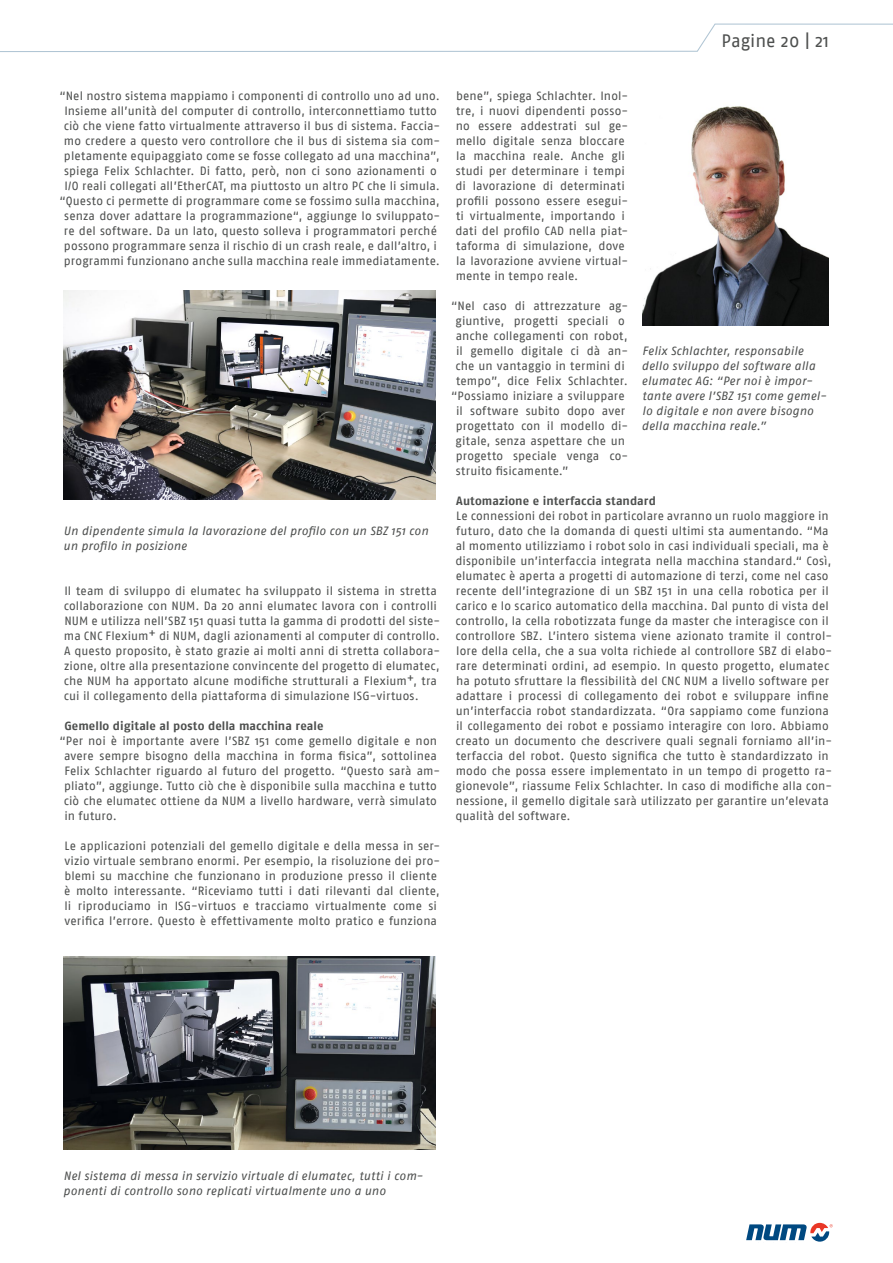
<style>
.page{position:relative;width:893px;height:1263px;background:#fff}
.page>*{position:absolute;margin:0;border:0;box-sizing:border-box;transform-origin:0 0}
.t1{font:18px "Fago No";color:#4d4f4e}
.t2{font:12px/15px "Fago No";letter-spacing:.01em;color:#4d4f4e}
.t3{font:italic 12px/15px "Fago No";letter-spacing:.01em;color:#4d4f4e}
.t4{font:700 12px "Fago No";letter-spacing:.005em;color:#4d4f4e}
</style>
<div class="page">
<svg style="left:0;top:23px;width:893px;height:29px"></svg>
<svg style="left:746px;top:1223px;width:87px;height:18px"></svg>
<img style="left:64px;top:956px;width:372px;height:193px">
<img style="left:642px;top:106px;width:186px;height:220px">
<img style="left:64px;top:291px;width:372px;height:209px">
<h1 class="t1" style="left:721px;top:31px;width:109px">Pagine 20 | 21</h1>
<p class="t2" style="left:59px;top:88px;width:382px;text-align:center">“Nel nostro sistema mappiamo i componenti di controllo uno ad uno.<br>Insieme all’unità del computer di controllo, interconnettiamo tutto ciò che viene fatto virtualmente attraverso il bus di sistema. Faccia&shy;mo credere a questo vero controllore che il bus di sistema sia com&shy;pletamente equipaggiato come se fosse collegato ad una macchina”, spiega Felix Schlachter. Di fatto, però, non ci sono azionamenti o I/O reali collegati all’EtherCAT, ma piuttosto un altro PC che li simula. “Questo ci permette di programmare come se fossimo sulla macchina, senza dover adattare la programmazione“, aggiunge lo sviluppato&shy;re del software. Da un lato, questo solleva i programmatori perché possono programmare senza il rischio di un crash reale, e dall’altro, i programmi funzionano anche sulla macchina reale immediatamente.</p>
<p class="t3" style="left:63px;top:523px;width:367px">Un dipendente simula la lavorazione del profilo con un SBZ 151 con un profilo in posizione</p>
<p class="t2" style="left:64px;top:583px;width:378px">Il team di sviluppo di elumatec ha sviluppato il sistema in stretta collaborazione con NUM. Da 20 anni elumatec lavora con i controlli NUM e utilizza nell’SBZ 151 quasi tutta la gamma di prodotti del siste&shy;ma CNC Flexium+ di NUM, dagli azionamenti al computer di controllo.<br>A questo proposito, è stato grazie ai molti anni di stretta collabora&shy;zione, oltre alla presentazione convincente del progetto di elumatec, che NUM ha apportato alcune modifiche strutturali a Flexium+, tra cui il collegamento della piattaforma di simulazione ISG-virtuos.</p>
<p class="t4" style="left:64px;top:719px;width:261px">Gemello digitale al posto della macchina reale</p>
<p class="t2" style="left:64px;top:733px;width:378px;text-indent:-4px">“Per noi è importante avere l’SBZ 151 come gemello digitale e non avere sempre bisogno della macchina in forma fisica”, sottolinea Felix Schlachter riguardo al futuro del progetto. “Questo sarà am&shy;pliato”, aggiunge. Tutto ciò che è disponibile sulla macchina e tutto ciò che elumatec ottiene da NUM a livello hardware, verrà simulato in futuro.</p>
<p class="t2" style="left:64px;top:838px;width:378px">Le applicazioni potenziali del gemello digitale e della messa in ser&shy;vizio virtuale sembrano enormi. Per esempio, la risoluzione dei pro&shy;blemi su macchine che funzionano in produzione presso il cliente è molto interessante. “Riceviamo tutti i dati rilevanti dal cliente, li riproduciamo in ISG-virtuos e tracciamo virtualmente come si verifica l’errore. Questo è effettivamente molto pratico e funziona</p>
<p class="t2" style="left:455px;top:88px;width:174px">bene”, spiega Schlachter. Inol&shy;tre, i nuovi dipendenti posso&shy;no essere addestrati sul ge&shy;mello digitale senza bloccare la macchina reale. Anche gli studi per determinare i tempi di lavorazione di determinati profili possono essere esegui&shy;ti virtualmente, importando i dati del profilo CAD nella piat&shy;taforma di simulazione, dove la lavorazione avviene virtual&shy;mente in tempo reale.</p>
<p class="t2" style="left:451px;top:298px;width:179px">“Nel caso di attrezzature ag-</p>
<p class="t2" style="left:456px;top:313px;width:171px">giuntive, progetti speciali o</p>
<p class="t2" style="left:456px;top:328px;width:173px">anche collegamenti con robot,</p>
<p class="t2" style="left:456px;top:343px;width:174px">il gemello digitale ci dà an-</p>
<p class="t2" style="left:455px;top:358px;width:171px">che un vantaggio in termini di</p>
<p class="t2" style="left:456px;top:373px;width:173px">tempo”, dice Felix Schlachter.</p>
<p class="t2" style="left:451px;top:388px;width:175px">“Possiamo iniziare a sviluppare</p>
<p class="t2" style="left:456px;top:403px;width:171px">il software subito dopo aver</p>
<p class="t2" style="left:456px;top:418px;width:174px">progettato con il modello di-</p>
<p class="t2" style="left:456px;top:433px;width:171px">gitale, senza aspettare che un</p>
<p class="t2" style="left:456px;top:448px;width:174px">progetto speciale venga co-</p>
<p class="t2" style="left:456px;top:463px;width:114px">struito fisicamente.”</p>
<p class="t4" style="left:456px;top:494px;width:201px">Automazione e interfaccia standard</p>
<p class="t2" style="left:455px;top:508px;width:378px">Le connessioni dei robot in particolare avranno un ruolo maggiore in futuro, dato che la domanda di questi ultimi sta aumentando. “Ma al momento utilizziamo i robot solo in casi individuali speciali, ma è disponibile un’interfaccia integrata nella macchina standard.“ Così, elumatec è aperta a progetti di automazione di terzi, come nel caso recente dell’integrazione di un SBZ 151 in una cella robotica per il carico e lo scarico automatico della macchina. Dal punto di vista del controllo, la cella robotizzata funge da master che interagisce con il controllore SBZ. L’intero sistema viene azionato tramite il control&shy;lore della cella, che a sua volta richiede al controllore SBZ di elabo&shy;rare determinati ordini, ad esempio. In questo progetto, elumatec ha potuto sfruttare la flessibilità del CNC NUM a livello software per adattare i processi di collegamento dei robot e sviluppare infine un’interfaccia robot standardizzata. “Ora sappiamo come funziona il collegamento dei robot e possiamo interagire con loro. Abbiamo creato un documento che descrivere quali segnali forniamo all’in&shy;terfaccia del robot. Questo significa che tutto è standardizzato in modo che possa essere implementato in un tempo di progetto ra&shy;gionevole”, riassume Felix Schlachter. In caso di modifiche alla con&shy;nessione, il gemello digitale sarà utilizzato per garantire un’elevata qualità del software.</p>
<p class="t3" style="left:642px;top:343px;width:186px">Felix Schlachter, responsabile dello sviluppo del software alla elumatec AG: “Per noi è impor&shy;tante avere l’SBZ 151 come gemel&shy;lo digitale e non avere bisogno della macchina reale.”</p>
<p class="t3" style="left:63px;top:1168px;width:361px">Nel sistema di messa in servizio virtuale di elumatec, tutti i com&shy;ponenti di controllo sono replicati virtualmente uno a uno</p>
</div>
